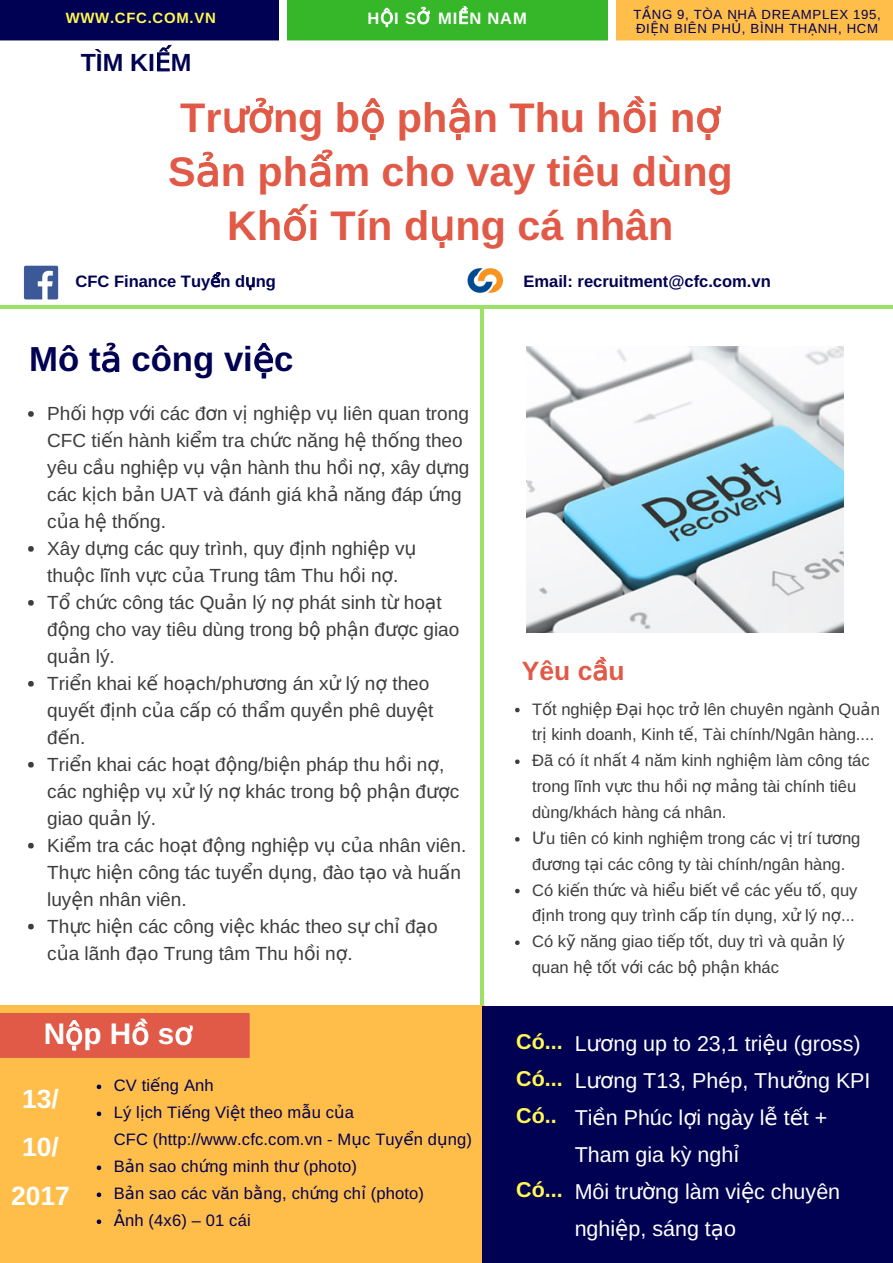
<style>
.page{position:relative;width:893px;height:1263px;background:#fff}
.page>*{position:absolute;margin:0;border:0;box-sizing:border-box;transform-origin:0 0}
.t1{font:700 41.25px/54px "Arimo";color:#e05a47;text-align:center}
.t2{font:700 34.65px "Arimo";color:#000152}
.t3{font:700 29.7px "Arimo";color:#fff}
.t4{font:700 26.4px/48.3px "Arimo";color:#fff;text-align:center}
.t5{font:700 26.4px "Arimo";color:#e05a47}
.t6{font:700 24.75px "Arimo";color:#000152}
.t7{font:21.45px/37px "Arimo";color:#fff}
.t8{font:700 21.45px/37px "Arimo";color:#fff952;text-align:justify}
.t9{font:19.05px/27px "Arimo";color:#3d3d3d}
.t10{font:16.5px/25.8px "Arimo";color:#3d3d3d}
.t11{font:16.5px/27px "Arimo";letter-spacing:.01em;color:#000152}
.t12{font:700 16.5px "Arimo";color:#000152}
.t13{font:700 16.5px "Arimo";color:#fff}
.t14{font:700 14.85px "Arimo";letter-spacing:.05em;color:#fff952}
.t15{font:13.2px/14.5px "Arimo";letter-spacing:.05em;color:#000152}
.s1{font-family:"DejaVu Sans";font-weight:400}
.s2{font-family:"DejaVu Sans"}
.s3{font-family:"Liberation Sans"}
</style>
<div class="page">
<hr style="left:481px;top:308px;width:3px;height:702px;background:#99e265">
<img style="left:526px;top:346px;width:317px;height:287px">
<div style="left:0;top:1005px;width:484px;height:257px;background:#ffbd4a"></div>
<svg style="left:28px;top:411px;width:6px;height:6px"></svg>
<svg style="left:28px;top:546px;width:6px;height:6px"></svg>
<svg style="left:28px;top:600px;width:6px;height:6px"></svg>
<svg style="left:28px;top:681px;width:6px;height:6px"></svg>
<svg style="left:28px;top:762px;width:6px;height:5px"></svg>
<svg style="left:28px;top:843px;width:6px;height:5px"></svg>
<svg style="left:28px;top:924px;width:6px;height:5px"></svg>
<div style="left:0;top:0;width:279px;height:40px;background:#000152"></div>
<div style="left:287px;top:0;width:321px;height:40px;background:#35b729"></div>
<div style="left:616px;top:0;width:276px;height:40px;background:#ffbd4a"></div>
<hr style="left:0;top:306px;width:892px;height:3px;background:#99e265">
<svg style="left:515px;top:708px;width:4px;height:4px"></svg>
<svg style="left:515px;top:759px;width:4px;height:5px"></svg>
<svg style="left:515px;top:837px;width:4px;height:4px"></svg>
<svg style="left:515px;top:889px;width:4px;height:4px"></svg>
<svg style="left:515px;top:940px;width:4px;height:5px"></svg>
<div style="left:0;top:1013px;width:250px;height:45px;background:#e05a47"></div>
<svg style="left:97px;top:1084px;width:4px;height:5px"></svg>
<svg style="left:97px;top:1111px;width:4px;height:5px"></svg>
<svg style="left:97px;top:1165px;width:4px;height:5px"></svg>
<svg style="left:97px;top:1192px;width:4px;height:5px"></svg>
<svg style="left:97px;top:1219px;width:4px;height:5px"></svg>
<div style="left:482px;top:1006px;width:410px;height:256px;background:#000152"></div>
<img style="left:468px;top:269px;width:34px;height:23px">
<img style="left:23px;top:265px;width:36px;height:35px">
<p class="t14" style="left:66px;top:10px;width:151px">WWW.CFC.COM.VN</p>
<p class="t6" style="left:81px;top:49px;width:112px">TÌM KI<span class="s1">Ế</span>M</p>
<p class="t13" style="left:367px;top:9px;width:161px">H<span class="s1">Ộ</span>I S<span class="s1">Ở</span> MI<span class="s1">Ề</span>N NAM</p>
<p class="t15" style="left:633px;top:7px;width:249px">T<span class="s2">Ầ</span>NG 9, TÒA NHÀ DREAMPLEX 195,<br><span class="s3">Đ</span>I<span class="s2">Ệ</span>N BIÊN PH<span class="s2">Ủ</span>, BÌNH TH<span class="s2">Ạ</span>NH, HCM</p>
<h1 class="t1" style="left:168px;top:91px;width:566px">Tr<span class="s1">ưở</span>ng b<span class="s1">ộ</span> ph<span class="s1">ậ</span>n Thu h<span class="s1">ồ</span>i n<span class="s1">ợ<br></span>S<span class="s1">ả</span>n ph<span class="s1">ẩ</span>m cho vay tiêu dùng<br>Kh<span class="s1">ố</span>i Tín d<span class="s1">ụ</span>ng cá nhân</h1>
<p class="t12" style="left:75px;top:272px;width:202px">CFC Finance Tuy<span class="s1">ể</span>n d<span class="s1">ụ</span>ng</p>
<p class="t12" style="left:523px;top:272px;width:249px">Email: recruitment@cfc.com.vn</p>
<h2 class="t2" style="left:29px;top:340px;width:266px">Mô t<span class="s1">ả</span> công vi<span class="s1">ệ</span>c</h2>
<p class="t9" style="left:47px;top:400px;width:424px">Ph<span class="s2">ố</span>i h<span class="s2">ợ</span>p v<span class="s2">ớ</span>i các <span class="s3">đ</span><span class="s2">ơ</span>n v<span class="s2">ị</span> nghi<span class="s2">ệ</span>p v<span class="s2">ụ</span> liên quan trong CFC ti<span class="s2">ế</span>n hành ki<span class="s2">ể</span>m tra ch<span class="s2">ứ</span>c n<span class="s3">ă</span>ng h<span class="s2">ệ</span> th<span class="s2">ố</span>ng theo yêu c<span class="s2">ầ</span>u nghi<span class="s2">ệ</span>p v<span class="s2">ụ</span> v<span class="s2">ậ</span>n hành thu h<span class="s2">ồ</span>i n<span class="s2">ợ</span>, xây d<span class="s2">ự</span>ng các k<span class="s2">ị</span>ch b<span class="s2">ả</span>n UAT và <span class="s3">đ</span>ánh giá kh<span class="s2">ả</span> n<span class="s3">ă</span>ng <span class="s3">đ</span>áp <span class="s2">ứ</span>ng c<span class="s2">ủ</span>a h<span class="s2">ệ</span> th<span class="s2">ố</span>ng.<br>Xây d<span class="s2">ự</span>ng các quy trình, quy <span class="s3">đ</span><span class="s2">ị</span>nh nghi<span class="s2">ệ</span>p v<span class="s2">ụ<br></span>thu<span class="s2">ộ</span>c l<span class="s3">ĩ</span>nh v<span class="s2">ự</span>c c<span class="s2">ủ</span>a Trung tâm Thu h<span class="s2">ồ</span>i n<span class="s2">ợ</span>.<br>T<span class="s2">ổ</span> ch<span class="s2">ứ</span>c công tác Qu<span class="s2">ả</span>n lý n<span class="s2">ợ</span> phát sinh t<span class="s2">ừ</span> ho<span class="s2">ạ</span>t <span class="s3">đ</span><span class="s2">ộ</span>ng cho vay tiêu dùng trong b<span class="s2">ộ</span> ph<span class="s2">ậ</span>n <span class="s3">đ</span><span class="s2">ượ</span>c giao qu<span class="s2">ả</span>n lý.<br>Tri<span class="s2">ể</span>n khai k<span class="s2">ế</span> ho<span class="s2">ạ</span>ch/ph<span class="s2">ươ</span>ng án x<span class="s2">ử</span> lý n<span class="s2">ợ</span> theo quy<span class="s2">ế</span>t <span class="s3">đ</span><span class="s2">ị</span>nh c<span class="s2">ủ</span>a c<span class="s2">ấ</span>p có th<span class="s2">ẩ</span>m quy<span class="s2">ề</span>n phê duy<span class="s2">ệ</span>t <span class="s3">đ</span><span class="s2">ế</span>n.<br>Tri<span class="s2">ể</span>n khai các ho<span class="s2">ạ</span>t <span class="s3">đ</span><span class="s2">ộ</span>ng/bi<span class="s2">ệ</span>n pháp thu h<span class="s2">ồ</span>i n<span class="s2">ợ</span>, các nghi<span class="s2">ệ</span>p v<span class="s2">ụ</span> x<span class="s2">ử</span> lý n<span class="s2">ợ</span> khác trong b<span class="s2">ộ</span> ph<span class="s2">ậ</span>n <span class="s3">đ</span><span class="s2">ượ</span>c giao qu<span class="s2">ả</span>n lý.<br>Ki<span class="s2">ể</span>m tra các ho<span class="s2">ạ</span>t <span class="s3">đ</span><span class="s2">ộ</span>ng nghi<span class="s2">ệ</span>p v<span class="s2">ụ</span> c<span class="s2">ủ</span>a nhân viên.<br>Th<span class="s2">ự</span>c hi<span class="s2">ệ</span>n công tác tuy<span class="s2">ể</span>n d<span class="s2">ụ</span>ng, <span class="s3">đ</span>ào t<span class="s2">ạ</span>o và hu<span class="s2">ấ</span>n luy<span class="s2">ệ</span>n nhân viên.<br>Th<span class="s2">ự</span>c hi<span class="s2">ệ</span>n các công vi<span class="s2">ệ</span>c khác theo s<span class="s2">ự</span> ch<span class="s2">ỉ</span> <span class="s3">đ</span><span class="s2">ạ</span>o c<span class="s2">ủ</span>a lãnh <span class="s3">đ</span><span class="s2">ạ</span>o Trung tâm Thu h<span class="s2">ồ</span>i n<span class="s2">ợ</span>.</p>
<h3 class="t3" style="left:44px;top:1017px;width:150px">N<span class="s1">ộ</span>p H<span class="s1">ồ</span> s<span class="s1">ơ</span></h3>
<h3 class="t4" style="left:11px;top:1075px;width:60px">13/<br>10/<br>2017</h3>
<p class="t11" style="left:114px;top:1072px;width:360px">CV ti<span class="s2">ế</span>ng Anh<br>Lý l<span class="s2">ị</span>ch Ti<span class="s2">ế</span>ng Vi<span class="s2">ệ</span>t theo m<span class="s2">ẫ</span>u c<span class="s2">ủ</span>a<br>CFC (http://www.cfc.com.vn - M<span class="s2">ụ</span>c Tuy<span class="s2">ể</span>n d<span class="s2">ụ</span>ng)<br>B<span class="s2">ả</span>n sao ch<span class="s2">ứ</span>ng minh th<span class="s2">ư</span> (photo)<br>B<span class="s2">ả</span>n sao các v<span class="s3">ă</span>n b<span class="s2">ằ</span>ng, ch<span class="s2">ứ</span>ng ch<span class="s2">ỉ</span> (photo)<br><span class="s2">Ả</span>nh (4x6) – 01 cái</p>
<h3 class="t5" style="left:522px;top:656px;width:104px">Yêu c<span class="s1">ầ</span>u</h3>
<p class="t10" style="left:532px;top:696px;width:349px">T<span class="s2">ố</span>t nghi<span class="s2">ệ</span>p <span class="s3">Đ</span><span class="s2">ạ</span>i h<span class="s2">ọ</span>c tr<span class="s2">ở</span> lên chuyên ngành Qu<span class="s2">ả</span>n tr<span class="s2">ị</span> kinh doanh, Kinh t<span class="s2">ế</span>, Tài chính/Ngân hàng....<br><span class="s3">Đ</span>ã có ít nh<span class="s2">ấ</span>t 4 n<span class="s3">ă</span>m kinh nghi<span class="s2">ệ</span>m làm công tác trong l<span class="s3">ĩ</span>nh v<span class="s2">ự</span>c thu h<span class="s2">ồ</span>i n<span class="s2">ợ</span> m<span class="s2">ả</span>ng tài chính tiêu dùng/khách hàng cá nhân.<br><span class="s2">Ư</span>u tiên có kinh nghi<span class="s2">ệ</span>m trong các v<span class="s2">ị</span> trí t<span class="s2">ươ</span>ng <span class="s3">đ</span><span class="s2">ươ</span>ng t<span class="s2">ạ</span>i các công ty tài chính/ngân hàng.<br>Có ki<span class="s2">ế</span>n th<span class="s2">ứ</span>c và hi<span class="s2">ể</span>u bi<span class="s2">ế</span>t v<span class="s2">ề</span> các y<span class="s2">ế</span>u t<span class="s2">ố</span>, quy <span class="s3">đ</span><span class="s2">ị</span>nh trong quy trình c<span class="s2">ấ</span>p tín d<span class="s2">ụ</span>ng, x<span class="s2">ử</span> lý n<span class="s2">ợ</span>...<br>Có k<span class="s2">ỹ</span> n<span class="s3">ă</span>ng giao ti<span class="s2">ế</span>p t<span class="s2">ố</span>t, duy trì và qu<span class="s2">ả</span>n lý quan h<span class="s2">ệ</span> t<span class="s2">ố</span>t v<span class="s2">ớ</span>i các b<span class="s2">ộ</span> ph<span class="s2">ậ</span>n khác</p>
<p class="t8" style="left:516px;top:1022px;width:48px">Có...<br>Có...<br>Có..</p>
<p class="t8" style="left:516px;top:1171px;width:48px">Có...</p>
<p class="t7" style="left:574px;top:1025px;width:297px">L<span class="s2">ươ</span>ng up to 23,1 tri<span class="s2">ệ</span>u (gross)<br>L<span class="s2">ươ</span>ng T13, Phép, Th<span class="s2">ưở</span>ng KPI<br>Ti<span class="s2">ề</span>n Phúc l<span class="s2">ợ</span>i ngày l<span class="s2">ễ</span> t<span class="s2">ế</span>t +<br>Tham gia k<span class="s3">ỳ</span> ngh<span class="s2">ỉ<br></span>Môi tr<span class="s2">ườ</span>ng làm vi<span class="s2">ệ</span>c chuyên nghi<span class="s2">ệ</span>p, sáng t<span class="s2">ạ</span>o</p>
</div>
